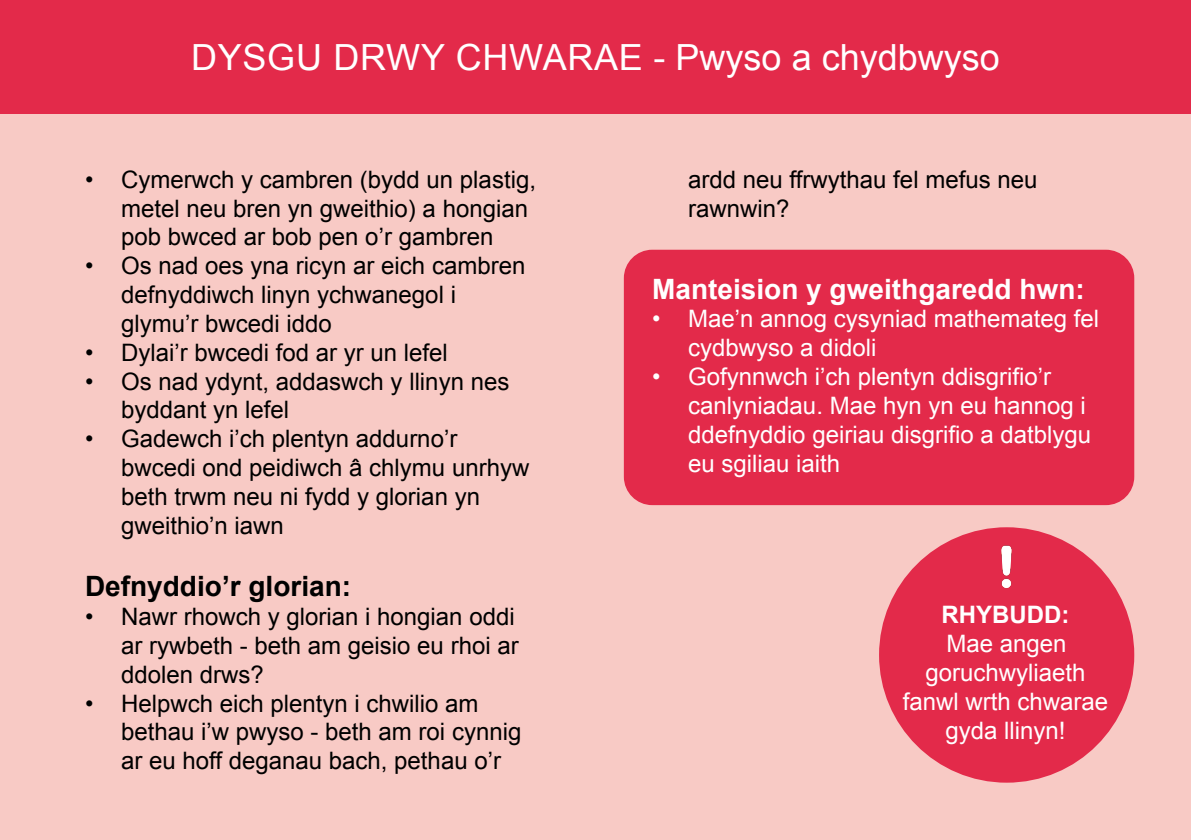
<style>
.page{position:relative;width:1191px;height:840px;background:#fff}
.page>*{position:absolute;margin:0;border:0;box-sizing:border-box;transform-origin:0 0}
.t1{font:36px "Arial";color:#fff}
.t2{font:700 28px "Arial";color:#fff}
.t3{font:700 28px "Arial";color:#000}
.t4{font:24px/28.8px "Arial";color:#000}
.t5{font:24px/28.8px "Arial";color:#fff}
.s1{font-weight:700}
</style>
<div class="page">
<div style="left:0;top:113px;width:1191px;height:726px;background:#f8cac5"></div>
<div style="left:0;top:0;width:1191px;height:113px;background:#e32a4a"></div>
<div style="left:624px;top:249px;width:510px;height:256px;background:#e32a4a;border-radius:28px"></div>
<div style="left:879px;top:527px;width:255px;height:255px;background:#e32a4a;border-radius:50%"></div>
<img style="left:1001px;top:545px;width:11px;height:44px">
<h1 class="t1" style="left:191px;top:34px;width:810px">DYSGU DRWY CHWARAE - Pwyso a chydbwyso</h1>
<p class="t4" style="left:121px;top:165px;width:416px;text-indent:-36px">• Cymerwch y cambren (bydd un plastig, metel neu bren yn gweithio) a hongian pob bwced ar bob pen o’r gambren</p>
<p class="t4" style="left:121px;top:251px;width:406px;text-indent:-36px">• Os nad oes yna ricyn ar eich cambren defnyddiwch linyn ychwanegol i glymu’r bwcedi iddo</p>
<p class="t4" style="left:85px;top:338px;width:364px">• Dylai’r bwcedi fod ar yr un lefel</p>
<p class="t4" style="left:121px;top:367px;width:390px;text-indent:-36px">• Os nad ydynt, addaswch y llinyn nes byddant yn lefel</p>
<p class="t4" style="left:121px;top:424px;width:410px;text-indent:-36px">• Gadewch i’ch plentyn addurno’r bwcedi ond peidiwch â chlymu unrhyw beth trwm neu ni fydd y glorian yn gweithio’n iawn</p>
<p class="t3" style="left:85px;top:567px;width:268px">Defnyddio’r glorian:</p>
<p class="t4" style="left:121px;top:602px;width:399px;text-indent:-36px">• Nawr rhowch y glorian i hongian oddi ar rywbeth - beth am geisio eu rhoi ar ddolen drws?</p>
<p class="t4" style="left:121px;top:688px;width:402px;text-indent:-36px">• Helpwch eich plentyn i chwilio am bethau i’w pwyso - beth am roi cynnig ar eu hoff deganau bach, pethau o’r</p>
<p class="t4" style="left:688px;top:165px;width:351px">ardd neu ffrwythau fel mefus neu rawnwin?</p>
<p class="t2" style="left:652px;top:270px;width:434px">Manteision y gweithgaredd hwn:</p>
<p class="t5" style="left:688px;top:304px;width:412px;text-indent:-36px">• Mae’n annog cysyniad mathemateg fel cydbwyso a didoli</p>
<p class="t5" style="left:688px;top:362px;width:404px;text-indent:-36px">• Gofynnwch i’ch plentyn ddisgrifio’r canlyniadau. Mae hyn yn eu hannog i ddefnyddio geiriau disgrifio a datblygu eu sgiliau iaith</p>
<p class="t5" style="left:902px;top:600px;width:207px;text-align:center"><span class="s1">RHYBUDD:<br></span>Mae angen goruchwyliaeth fanwl wrth chwarae gyda llinyn!</p>
</div>
